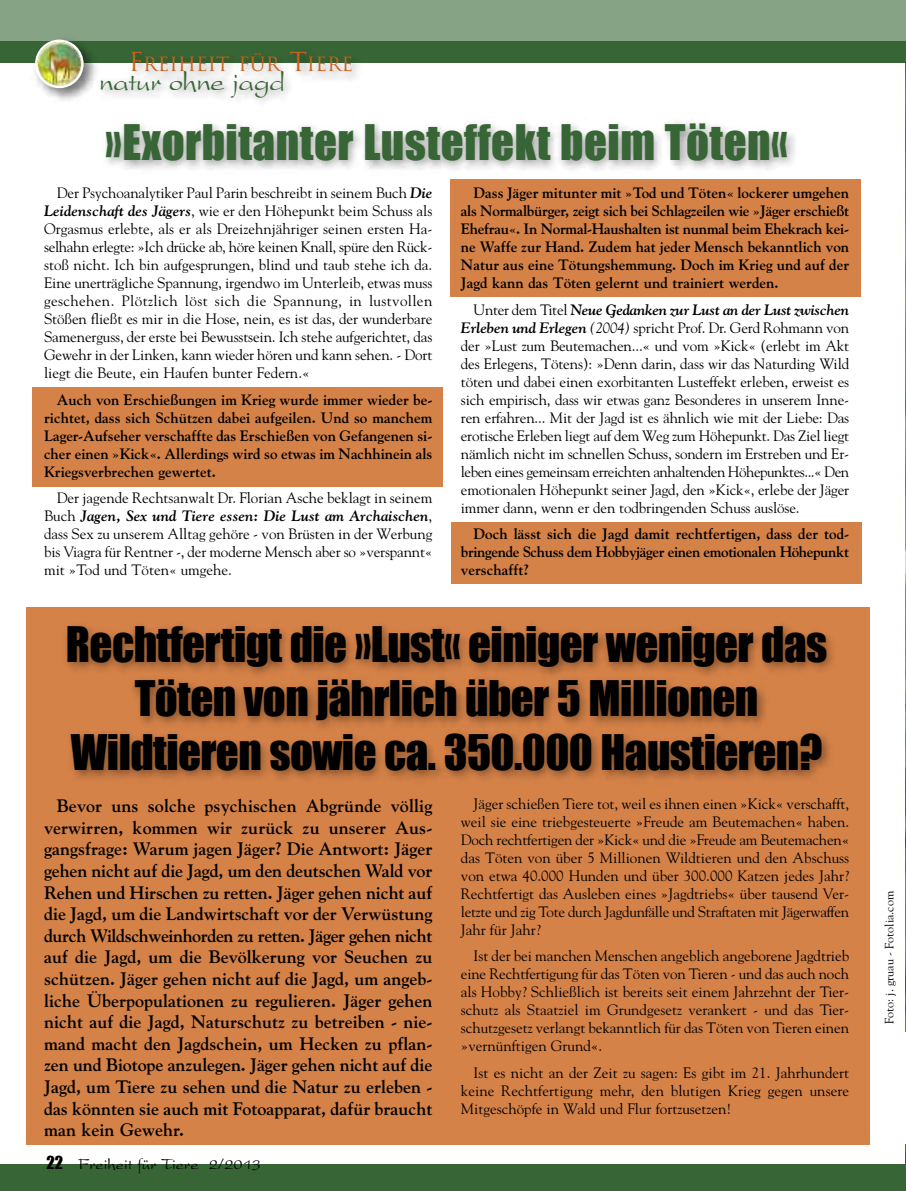
<style>
.page{position:relative;width:906px;height:1191px;background:#fff}
.page>*{position:absolute;margin:0;border:0;box-sizing:border-box;transform-origin:0 0}
.t1{font:45px/54px "Impact";letter-spacing:-.015em;color:#000;text-align:center}
.t2{font:45px "Impact";letter-spacing:.01em;color:#376536}
.t3{font:29.1px "President Plain";letter-spacing:-.02em;color:#376536}
.t4{font:19.2px "Trajan";color:#cb621a}
.t5{font:700 18px/21.6px "Goudy";color:#000;text-align:justify}
.t6{font:16.5px "President Plain";color:#000}
.t7{font:15px/18px "Goudy";letter-spacing:-.005em;color:#000;text-align:justify}
.t8{font:700 15px/18px "Goudy";color:#000;text-align:justify}
.t9{font:12px "Goudy";color:#000}
.s1{font-size:25.5px}
.s2{font-weight:700;font-style:italic}
.s3{font-style:italic}
.s4{font-family:"Impact"}
</style>
<div class="page">
<div style="left:450px;top:179px;width:410px;height:118px;background:#d58248"></div>
<div style="left:451px;top:522px;width:410px;height:61px;background:#d58248"></div>
<div style="left:32px;top:387px;width:410px;height:99px;background:#d58248"></div>
<img style="left:905px;top:1144px;width:1px;height:20px">
<img style="left:905px;top:62px;width:1px;height:970px">
<div style="left:0;top:40px;width:906px;height:22px;background:#376536"></div>
<div style="left:0;top:0;width:906px;height:41px;background:#87a386"></div>
<img style="left:28px;top:39px;width:55px;height:62px">
<img style="left:35px;top:40px;width:48px;height:48px">
<img style="left:83px;top:48px;width:224px;height:46px">
<img style="left:89px;top:59px;width:771px;height:43px">
<div style="left:0;top:1164px;width:906px;height:27px;background:#376536"></div>
<img style="left:105px;top:122px;width:756px;height:77px">
<div style="left:26px;top:607px;width:843px;height:537px;background:#d58248"></div>
<img style="left:66px;top:607px;width:804px;height:201px">
<p class="t4" style="left:129px;top:53px;width:226px"><span class="s1">F</span>REIHEIT FÜR <span class="s1">T</span>IERE</p>
<h2 class="t3" style="left:99px;top:71px;width:188px">natur ohne jagd</h2>
<h1 class="t2" style="left:105px;top:115px;width:684px">»Exorbitanter Lusteffekt beim Töten«</h1>
<p class="t7" style="left:44px;top:184px;width:390px;text-indent:13px">Der Psychoanalytiker Paul Parin beschreibt in seinem Buch <span class="s2">Die Leidenschaft des Jägers</span>, wie er den Höhepunkt beim Schuss als Orgasmus erlebte, als er als Dreizehnjähriger seinen ersten Ha&shy;selhahn erlegte: »Ich drücke ab, höre keinen Knall, spüre den Rück&shy;stoß nicht. Ich bin aufgesprungen, blind und taub stehe ich da.<br>Eine unerträgliche Spannung, irgendwo im Unterleib, etwas muss geschehen. Plötzlich löst sich die Spannung, in lustvollen Stößen fließt es mir in die Hose, nein, es ist das, der wunderbare Samenerguss, der erste bei Bewusstsein. Ich stehe aufgerichtet, das Gewehr in der Linken, kann wieder hören und kann sehen. - Dort liegt die Beute, ein Haufen bunter Federn.«</p>
<p class="t8" style="left:44px;top:390px;width:390px;text-indent:13px">Auch von Erschießungen im Krieg wurde immer wieder be&shy;richtet, dass sich Schützen dabei aufgeilen. Und so manchem Lager-Aufseher verschaffte das Erschießen von Gefangenen si&shy;cher einen »Kick«. Allerdings wird so etwas im Nachhinein als Kriegsverbrechen gewertet.</p>
<p class="t7" style="left:44px;top:488px;width:390px;text-indent:13px">Der jagende Rechtsanwalt Dr. Florian Asche beklagt in seinem Buch <span class="s2">Jagen, Sex und Tiere essen: Die Lust am Archaischen</span>, dass Sex zu unserem Alltag gehöre - von Brüsten in der Werbung bis Viagra für Rentner -, der moderne Mensch aber so »verspannt« mit »Tod und Töten« umgehe.</p>
<p class="t8" style="left:461px;top:184px;width:390px;text-indent:13px">Dass Jäger mitunter mit »Tod und Töten« lockerer umgehen als Normalbürger, zeigt sich bei Schlagzeilen wie »Jäger erschießt Ehefrau«. In Normal-Haushalten ist nunmal beim Ehekrach kei&shy;ne Waffe zur Hand. Zudem hat jeder Mensch bekanntlich von Natur aus eine Tötungshemmung. Doch im Krieg und auf der Jagd kann das Töten gelernt und trainiert werden.</p>
<p class="t7" style="left:461px;top:300px;width:390px;text-indent:13px">Unter dem Titel <span class="s2">Neue Gedanken zur Lust an der Lust zwischen Erleben und Erlegen</span> <span class="s3">(2004)</span> spricht Prof. Dr. Gerd Rohmann von der »Lust zum Beutemachen...« und vom »Kick« (erlebt im Akt des Erlegens, Tötens): »Denn darin, dass wir das Naturding Wild töten und dabei einen exorbitanten Lusteffekt erleben, erweist es sich empirisch, dass wir etwas ganz Besonderes in unserem Inne&shy;ren erfahren... Mit der Jagd ist es ähnlich wie mit der Liebe: Das erotische Erleben liegt auf dem Weg zum Höhepunkt. Das Ziel liegt nämlich nicht im schnellen Schuss, sondern im Erstreben und Er&shy;leben eines gemeinsam erreichten anhaltenden Höhepunktes...« Den emotionalen Höhepunkt seiner Jagd, den »Kick«, erlebe der Jäger immer dann, wenn er den todbringenden Schuss auslöse.</p>
<p class="t8" style="left:461px;top:525px;width:390px;text-indent:13px">Doch lässt sich die Jagd damit rechtfertigen, dass der tod&shy;bringende Schuss dem Hobbyjäger einen emotionalen Höhepunkt verschafft?</p>
<h1 class="t1" style="left:66px;top:617px;width:763px">Rechtfertigt die »Lust« einiger weniger das<br>Töten von jährlich über 5 Millionen<br>Wildtieren sowie ca. 350.000 Haustieren?</h1>
<p class="t5" style="left:44px;top:795px;width:390px;text-indent:13px">Bevor uns solche psychischen Abgründe völlig verwirren, kommen wir zurück zu unserer Aus&shy;gangsfrage: Warum jagen Jäger? Die Antwort: Jäger gehen nicht auf die Jagd, um den deutschen Wald vor Rehen und Hirschen zu retten. Jäger gehen nicht auf die Jagd, um die Landwirtschaft vor der Verwüstung durch Wildschweinhorden zu retten. Jäger gehen nicht auf die Jagd, um die Bevölkerung vor Seuchen zu schützen. Jäger gehen nicht auf die Jagd, um angeb&shy;liche Überpopulationen zu regulieren. Jäger gehen nicht auf die Jagd, Naturschutz zu betreiben - nie&shy;mand macht den Jagdschein, um Hecken zu pflan&shy;zen und Biotope anzulegen. Jäger gehen nicht auf die Jagd, um Tiere zu sehen und die Natur zu erleben - das könnten sie auch mit Fotoapparat, dafür braucht man kein Gewehr.</p>
<p class="t7" style="left:461px;top:795px;width:390px;text-indent:13px">Jäger schießen Tiere tot, weil es ihnen einen »Kick« verschafft, weil sie eine triebgesteuerte »Freude am Beutemachen« haben.<br>Doch rechtfertigen der »Kick« und die »Freude am Beutemachen« das Töten von über 5 Millionen Wildtieren und den Abschuss von etwa 40.000 Hunden und über 300.000 Katzen jedes Jahr?<br>Rechtfertigt das Ausleben eines »Jagdtriebs« über tausend Ver&shy;letzte und zig Tote durch Jagdunfälle und Straftaten mit Jägerwaffen Jahr für Jahr?</p>
<p class="t7" style="left:461px;top:947px;width:390px;text-indent:13px">Ist der bei manchen Menschen angeblich angeborene Jagdtrieb eine Rechtfertigung für das Töten von Tieren - und das auch noch als Hobby? Schließlich ist bereits seit einem Jahrzehnt der Tier&shy;schutz als Staatziel im Grundgesetz verankert - und das Tier&shy;schutzgesetz verlangt bekanntlich für das Töten von Tieren einen »vernünftigen Grund«.</p>
<p class="t7" style="left:461px;top:1063px;width:390px;text-indent:13px">Ist es nicht an der Zeit zu sagen: Es gibt im 21. Jahrhundert keine Rechtfertigung mehr, den blutigen Krieg gegen unsere Mitgeschöpfe in Wald und Flur fortzusetzen!</p>
<p class="t6" style="left:47px;top:1158px;width:216px"><span class="s4">22</span> Freiheit für Tiere 2/2013</p>
<p class="t9" style="left:882px;top:1024px;width:134px;rotate:-90deg">Foto: j. gruau - Fotolia.com</p>
</div>
